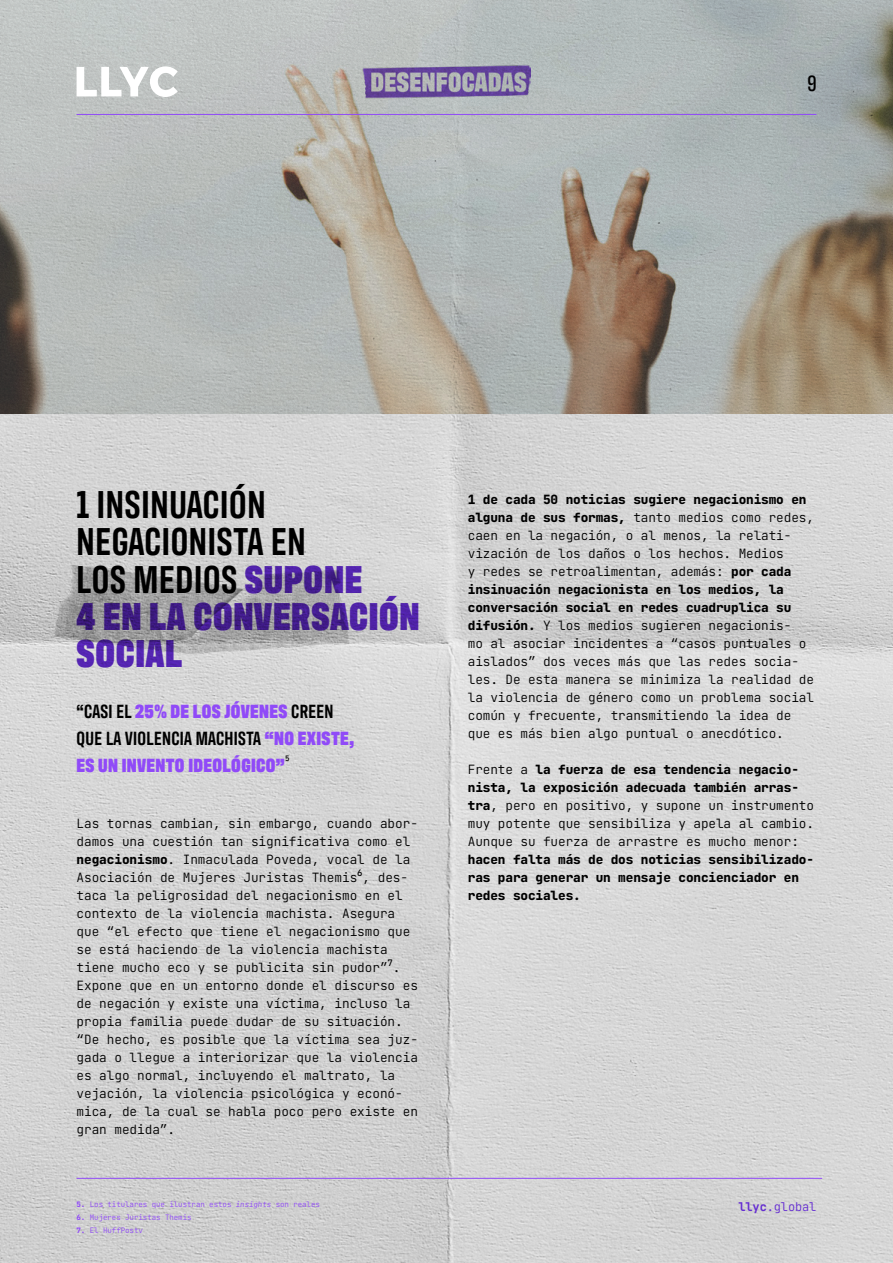
<style>
.page{position:relative;width:893px;height:1263px;background:#fff}
.page>*{position:absolute;margin:0;border:0;box-sizing:border-box;transform-origin:0 0}
.t1{font:600 39.6px/37.3px "Antarctican Headline";letter-spacing:.02em;color:#000}
.t2{font:500 22.5px "Antarctican Headline";color:#000}
.t3{font:900 19.5px/27px "Antarctican Headline";letter-spacing:.02em;color:#904af8}
.t4{font:300 12.75px/18px "Jet Brains Mono";letter-spacing:-.005em;color:#000}
.t5{font:800 12.75px/18px "Jet Brains Mono";letter-spacing:-.01em;color:#000}
.t6{font:300 12px "Jet Brains Mono";letter-spacing:-.01em;color:#642cd2}
.t7{font:500 9px "Jet Brains Mono";color:#000}
.t8{font:300 7.5px "Jet Brains Mono";letter-spacing:-.01em;color:#904af8}
.t9{font:500 7.5px "Jet Brains Mono";color:#000}
.s1{font-weight:900;color:#642cd2}
.s2{font-weight:800}
.s3{font-weight:600;color:#000}
.s4{font-style:italic}
.s5{font-weight:700}
</style>
<div class="page">
<img style="left:1px;top:413px;width:892px;height:850px">
<img style="left:0;top:0;width:893px;height:413px">
<img style="left:0;top:561px;width:403px;height:97px">
<hr style="left:77px;top:1178px;width:745px;height:1px;background:#904af8">
<img style="left:363px;top:65px;width:167px;height:33px">
<hr style="left:77px;top:114px;width:739px;height:1px;background:#904af8">
<svg style="left:77px;top:66px;width:101px;height:31px"></svg>
<h2 class="t2" style="left:807px;top:67px;width:11px">9</h2>
<h1 class="t1" style="left:77px;top:483px;width:345px">1 INSINUACIÓN<br>NEGACIONISTA EN<br>LOS MEDIOS <span class="s1">SUPONE<br>4 EN LA CONVERSACIÓN<br>SOCIAL</span></h1>
<p class="t4" style="left:468px;top:490px;width:348px"><span class="s2">1 de cada 50 noticias sugiere negacionismo en alguna de sus formas,</span> tanto medios como redes, caen en la negación, o al menos, la relati&shy;vización de los daños o los hechos. Medios<br>y redes se retroalimentan, además: <span class="s2">por cada insinuación negacionista en los medios, la conversación social en redes cuadruplica su difusión.</span> Y los medios sugieren negacionis-<br>mo al asociar incidentes a “casos puntuales o aislados” dos veces más que las redes socia&shy;les. De esta manera se minimiza la realidad de la violencia de género como un problema social común y frecuente, transmitiendo la idea de que es más bien algo puntual o anecdótico.</p>
<p class="t4" style="left:468px;top:760px;width:348px">Frente a <span class="s2">la fuerza de esa tendencia negacio&shy;nista, la exposición adecuada también arras&shy;tra</span>, pero en positivo, y supone un instrumento muy potente que sensibiliza y apela al cambio.<br>Aunque su fuerza de arrastre es mucho menor:</p>
<p class="t5" style="left:468px;top:850px;width:348px">hacen falta más de dos noticias sensibilizado&shy;ras para generar un mensaje concienciador en redes sociales.</p>
<h3 class="t3" style="left:77px;top:696px;width:279px"><span class="s3">“CASI EL</span> 25% DE LOS JÓVENES <span class="s3">CREEN<br>QUE LA VIOLENCIA MACHISTA</span> “NO EXISTE,<br>ES UN INVENTO IDEOLÓGICO”</h3>
<p class="t9" style="left:285px;top:753px;width:6px">5</p>
<p class="t4" style="left:77px;top:814px;width:343px">Las tornas cambian, sin embargo, cuando abor&shy;damos una cuestión tan significativa como el <span class="s2">negacionismo</span>. Inmaculada Poveda, vocal de la Asociación de Mujeres Juristas Themis , des-</p>
<p class="t7" style="left:357px;top:867px;width:7px">6</p>
<p class="t4" style="left:77px;top:886px;width:335px">taca la peligrosidad del negacionismo en el contexto de la violencia machista. Asegura que “el efecto que tiene el negacionismo que se está haciendo de la violencia machista tiene mucho eco y se publicita sin pudor” .</p>
<p class="t7" style="left:388px;top:957px;width:7px">7</p>
<p class="t4" style="left:77px;top:976px;width:343px">Expone que en un entorno donde el discurso es de negación y existe una víctima, incluso la propia familia puede dudar de su situación. “De hecho, es posible que la víctima sea juz&shy;gada o llegue a interiorizar que la violencia es algo normal, incluyendo el maltrato, la vejación, la violencia psicológica y econó&shy;mica, de la cual se habla poco pero existe en gran medida”.</p>
<p class="t8" style="left:77px;top:1199px;width:245px"><span class="s2">5.</span> Los titulares que ilustran estos <span class="s4">insights</span> son reales</p>
<p class="t8" style="left:77px;top:1213px;width:117px"><span class="s2">6.</span> Mujeres Juristas Themis</p>
<p class="t8" style="left:77px;top:1225px;width:68px"><span class="s2">7.</span> El HuffPostv</p>
<p class="t6" style="left:738px;top:1199px;width:79px"><span class="s5">llyc</span>.global</p>
</div>
